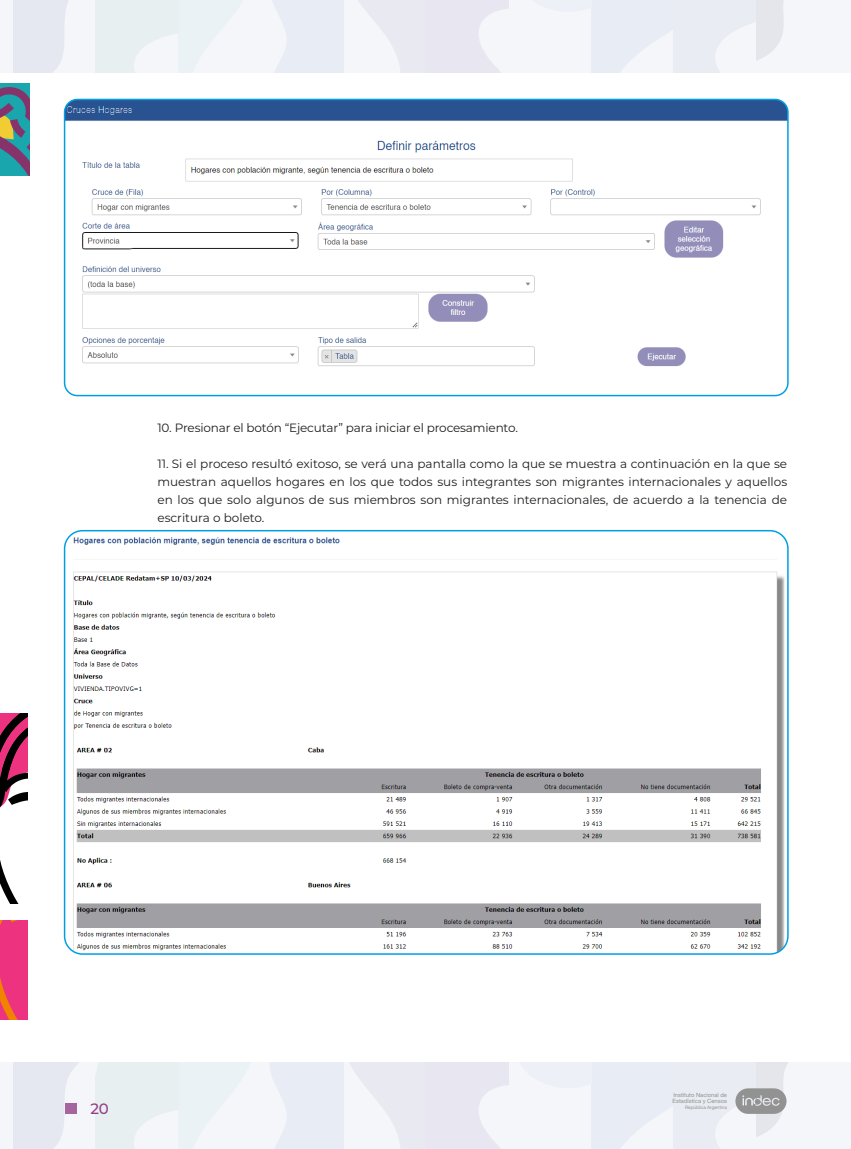
<style>
.page{position:relative;width:851px;height:1149px;background:#fff}
.page>*{position:absolute;margin:0;border:0;box-sizing:border-box;transform-origin:0 0}
.t1{font:500 15px "Montserrat";color:#923e87}
.texto{font:12px/18px "Montserrat";letter-spacing:-.015em;color:#1d1d1b;text-align:justify}
.t2{font:5.85px/6px "Helvetica Neue LT Std";color:#929292}
.t3{font:4.65px "Helvetica Neue LT Std";color:#929292}
</style>
<div class="page">
<div style="left:0;top:0;width:850px;height:72px;background:#f5f6f9"></div>
<svg style="left:13px;top:0;width:771px;height:72px"></svg>
<div style="left:0;top:1061px;width:850px;height:86px;background:#f5f6f9"></div>
<svg style="left:13px;top:1062px;width:775px;height:85px"></svg>
<img style="left:65px;top:99px;width:722px;height:296px">
<div style="left:64px;top:99px;width:724px;height:297px;border:2px solid #009fe3;border-radius:13px"></div>
<img style="left:65px;top:532px;width:719px;height:421px">
<div style="left:64px;top:529px;width:724px;height:425px;border:2px solid #009fe3;border-radius:18px"></div>
<svg style="left:0;top:713px;width:27px;height:190px"></svg>
<svg style="left:0;top:920px;width:27px;height:99px;background:#ed3a74"></svg>
<svg style="left:0;top:83px;width:29px;height:92px;background:#54818a"></svg>
<p class="texto" style="left:157px;top:418px;width:362px">10. Presionar el botón “Ejecutar” para iniciar el procesamiento.</p>
<p class="texto" style="left:157px;top:454px;width:631px">11. Si el proceso resultó exitoso, se verá una pantalla como la que se muestra a continuación en la que se muestran aquellos hogares en los que todos sus integrantes son migrantes internacionales y aquellos en los que solo algunos de sus miembros son migrantes internacionales, de acuerdo a la tenencia de escritura o boleto.</p>
<p class="t2" style="left:672px;top:1091px;width:56px">Instituto Nacional de<br>Estadística y Censos</p>
<p class="t1" style="left:90px;top:1097px;width:20px">20</p>
<p class="t3" style="left:685px;top:1104px;width:43px">República Argentina</p>
</div>
